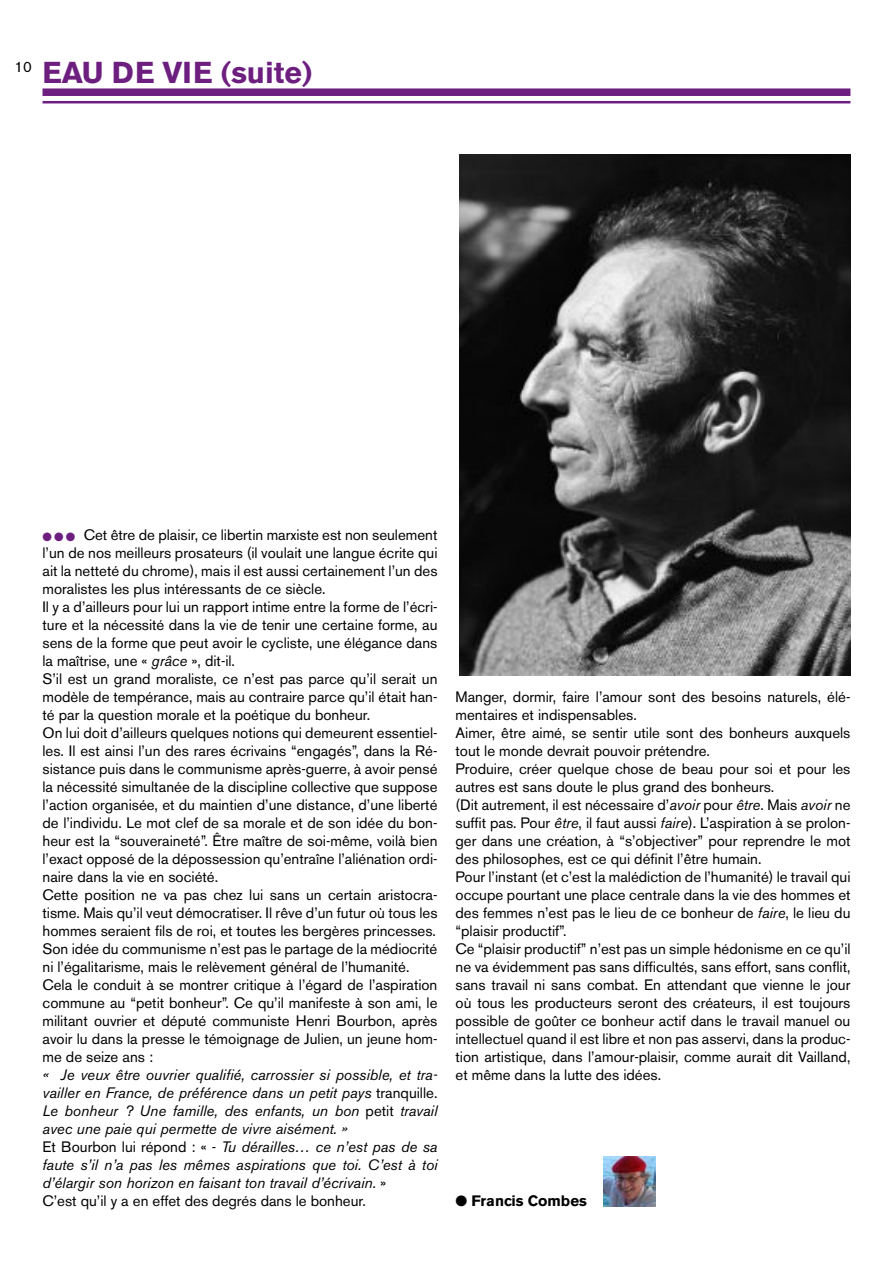
<style>
.page{position:relative;width:893px;height:1263px;background:#fff}
.page>*{position:absolute;margin:0;border:0;box-sizing:border-box;transform-origin:0 0}
.t1{font:700 30px "Akzidenz Grotesk BE";color:#6d1f80}
.t2{font:15px/18px "Akzidenz Grotesk BE";color:#000}
.t3{font:italic 15px/18px "Akzidenz Grotesk BE";color:#000}
.t4{font:700 15px "Akzidenz Grotesk BE";color:#000}
.s1{color:#6d1f80}
.s2{font-style:italic}
.s3{font-style:normal}
</style>
<div class="page">
<div style="left:43px;top:88px;width:807px;height:8px;background:#6d1f80"></div>
<hr style="left:43px;top:101px;width:807px;height:2px;background:#6d1f80">
<img style="left:603px;top:1157px;width:52px;height:49px">
<img style="left:459px;top:154px;width:391px;height:521px">
<p class="t2" style="left:15px;top:58px;width:19px">10</p>
<h1 class="t1" style="left:43px;top:55px;width:21px">eau</h1>
<h1 class="t1" style="left:112px;top:55px;width:202px">de vie (suite)</h1>
<p class="t2" style="left:43px;top:526px;width:396px"><span class="s1">●</span> <span class="s1">●</span> <span class="s1">●</span> Cet être de plaisir, ce libertin marxiste est non seulement l’un de nos meilleurs prosateurs (il voulait une langue écrite qui ait la netteté du chrome), mais il est aussi certainement l’un des moralistes les plus intéressants de ce siècle.<br>Il y a d’ailleurs pour lui un rapport intime entre la forme de l’écri&shy;ture et la nécessité dans la vie de tenir une certaine forme, au sens de la forme que peut avoir le cycliste, une élégance dans la maîtrise, une « <span class="s2">grâce</span> », dit-il.<br>S’il est un grand moraliste, ce n’est pas parce qu’il serait un modèle de tempérance, mais au contraire parce qu’il était han&shy;té par la question morale et la poétique du bonheur.<br>On lui doit d’ailleurs quelques notions qui demeurent essentiel&shy;les. Il est ainsi l’un des rares écrivains “engagés”, dans la Ré&shy;sistance puis dans le communisme après-guerre, à avoir pensé la nécessité simultanée de la discipline collective que suppose l’action organisée, et du maintien d’une distance, d’une liberté de l’individu. Le mot clef de sa morale et de son idée du bon&shy;heur est la “souveraineté”. Être maître de soi-même, voilà bien l’exact opposé de la dépossession qu’entraîne l’aliénation ordi&shy;naire dans la vie en société.<br>Cette position ne va pas chez lui sans un certain aristocra&shy;tisme. Mais qu’il veut démocratiser. Il rêve d’un futur où tous les hommes seraient fils de roi, et toutes les bergères princesses.<br>Son idée du communisme n’est pas le partage de la médiocrité ni l’égalitarisme, mais le relèvement général de l’humanité.<br>Cela le conduit à se montrer critique à l’égard de l’aspiration commune au “petit bonheur”. Ce qu’il manifeste à son ami, le militant ouvrier et député communiste Henri Bourbon, après avoir lu dans la presse le témoignage de Julien, un jeune hom&shy;me de seize ans :</p>
<p class="t3" style="left:43px;top:1066px;width:397px">« Je veux être ouvrier qualifié, carrossier si possible, et tra&shy;vailler en France, de préférence dans un petit pays <span class="s3">tranquille.<br></span>Le bonheur ? Une famille, des enfants, un bon <span class="s3">petit</span> travail avec une paie qui permette de vivre aisément. »<br><span class="s3">Et Bourbon lui répond : « -</span> Tu dérailles… ce n’est pas de sa faute s’il n’a pas les mêmes aspirations que toi. C’est à toi d’élargir son horizon en faisant ton travail d’écrivain. <span class="s3">»<br>C’est qu’il y a en effet des degrés dans le bonheur.</span></p>
<p class="t2" style="left:455px;top:688px;width:397px">Manger, dormir, faire l’amour sont des besoins naturels, élé&shy;mentaires et indispensables.<br>Aimer, être aimé, se sentir utile sont des bonheurs auxquels tout le monde devrait pouvoir prétendre.<br>Produire, créer quelque chose de beau pour soi et pour les autres est sans doute le plus grand des bonheurs.<br>(Dit autrement, il est nécessaire d’<span class="s2">avoir</span> pour <span class="s2">être</span>. Mais <span class="s2">avoir</span> ne suffit pas. Pour <span class="s2">être</span>, il faut aussi <span class="s2">faire</span>). L’aspiration à se prolon&shy;ger dans une création, à “s’objectiver” pour reprendre le mot des philosophes, est ce qui définit l’être humain.<br>Pour l’instant (et c’est la malédiction de l’humanité) le travail qui occupe pourtant une place centrale dans la vie des hommes et des femmes n’est pas le lieu de ce bonheur de <span class="s2">faire</span>, le lieu du “plaisir productif”.<br>Ce “plaisir productif” n’est pas un simple hédonisme en ce qu’il ne va évidemment pas sans difficultés, sans effort, sans conflit, sans travail ni sans combat. En attendant que vienne le jour où tous les producteurs seront des créateurs, il est toujours possible de goûter ce bonheur actif dans le travail manuel ou intellectuel quand il est libre et non pas asservi, dans la produc&shy;tion artistique, dans l’amour-plaisir, comme aurait dit Vailland, et même dans la lutte des idées.</p>
<p class="t4" style="left:456px;top:1192px;width:133px">● Francis Combes</p>
</div>
